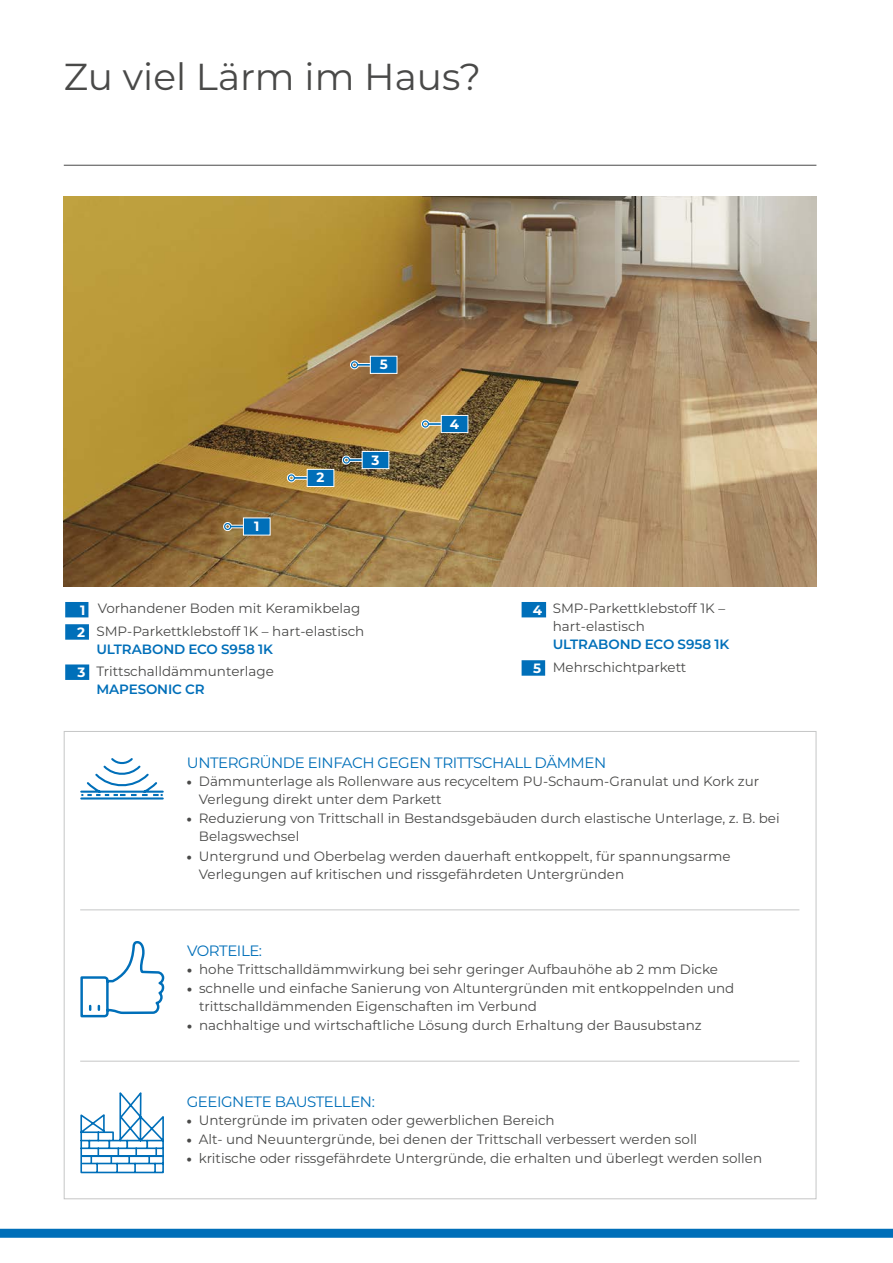
<style>
.page{position:relative;width:893px;height:1263px;background:#fff}
.page>*{position:absolute;margin:0;border:0;box-sizing:border-box;transform-origin:0 0}
.t1{font:37.5px "Montserrat";color:#494948}
.t2{font:15px "Montserrat";letter-spacing:-.03em;color:#006fb9}
.t3{font:13.5px/18px "Montserrat";color:#494948}
.t4{font:600 13.5px/22.2px "Montserrat";letter-spacing:-.01em;color:#006fb9}
.t5{font:700 13.5px "Montserrat";color:#fff}
.s1{font-weight:700;color:#006fb9}
.s2{font-weight:600;color:#006fb9}
.s3{font-weight:700}
.s4{font-weight:400;color:#494948}
.s5{font-weight:900;font-size:12px}
</style>
<div class="page">
<div style="left:64px;top:731px;width:752px;height:468px;background:#fff;border:1px solid #c5c6c6"></div>
<div style="left:0;top:1229px;width:893px;height:9px;background:#006fb9"></div>
<div style="left:65px;top:602px;width:23px;height:15px;background:#006fb9"></div>
<div style="left:65px;top:624px;width:24px;height:16px;background:#006fb9"></div>
<div style="left:65px;top:664px;width:24px;height:16px;background:#006fb9"></div>
<div style="left:522px;top:602px;width:24px;height:15px;background:#006fb9"></div>
<div style="left:522px;top:660px;width:23px;height:16px;background:#006fb9"></div>
<img style="left:64px;top:196px;width:752px;height:391px">
<svg style="left:223px;top:517px;width:48px;height:19px"></svg>
<svg style="left:287px;top:469px;width:48px;height:18px"></svg>
<svg style="left:342px;top:451px;width:48px;height:18px"></svg>
<svg style="left:421px;top:415px;width:48px;height:18px"></svg>
<svg style="left:350px;top:356px;width:48px;height:18px"></svg>
<hr style="left:64px;top:165px;width:752px;height:1px;background:#494948">
<svg style="left:80px;top:941px;width:85px;height:77px"></svg>
<svg style="left:80px;top:1092px;width:84px;height:82px"></svg>
<svg style="left:80px;top:758px;width:84px;height:42px"></svg>
<hr style="left:80px;top:909px;width:719px;height:1px;background:#c5c6c6">
<hr style="left:80px;top:1061px;width:719px;height:1px;background:#c5c6c6">
<h1 class="t1" style="left:64px;top:51px;width:419px">Zu viel Lärm im Haus?</h1>
<p class="t5" style="left:380px;top:355px;width:10px">5</p>
<p class="t5" style="left:254px;top:516px;width:7px">1</p>
<p class="t5" style="left:317px;top:468px;width:9px">2</p>
<p class="t5" style="left:372px;top:450px;width:9px">3</p>
<p class="t3" style="left:77px;top:597px;width:289px;line-height:22.2px"><span class="s1">1</span> Vorhandener Boden mit Keramikbelag<br><span class="s1">2</span> SMP-Parkettklebstoff 1K – hart-elastisch</p>
<p class="t3" style="left:77px;top:637px;width:198px;line-height:22.2px;text-align:right"><span class="s2">ULTRABOND ECO S958 1K<br></span><span class="s1">3</span> Trittschalldämmunterlage</p>
<p class="t4" style="left:96px;top:677px;width:110px">MAPESONIC CR</p>
<p class="t5" style="left:450px;top:414px;width:11px">4</p>
<p class="t3" style="left:553px;top:599px;width:174px;text-indent:-20px"><span class="s1">4</span> SMP-Parkettklebstoff 1K – hart-elastisch</p>
<p class="t4" style="left:533px;top:633px;width:197px;text-indent:19px">ULTRABOND ECO S958 1K<br><span class="s3">5</span> <span class="s4">Mehrschichtparkett</span></p>
<p class="t2" style="left:187px;top:752px;width:421px">UNTERGRÜNDE EINFACH GEGEN TRITTSCHALL DÄMMEN</p>
<p class="t3" style="left:199px;top:772px;width:562px;text-indent:-12px"><span class="s5">•</span> Dämmunterlage als Rollenware aus recyceltem PU-Schaum-Granulat und Kork zur<br>Verlegung direkt unter dem Parkett</p>
<p class="t3" style="left:199px;top:809px;width:582px;text-indent:-12px"><span class="s5">•</span> Reduzierung von Trittschall in Bestandsgebäuden durch elastische Unterlage, z. B. bei<br>Belagswechsel</p>
<p class="t3" style="left:199px;top:846px;width:533px;text-indent:-12px"><span class="s5">•</span> Untergrund und Oberbelag werden dauerhaft entkoppelt, für spannungsarme<br>Verlegungen auf kritischen und rissgefährdeten Untergründen</p>
<p class="t2" style="left:187px;top:940px;width:76px">VORTEILE:</p>
<p class="t3" style="left:187px;top:959px;width:532px"><span class="s5">•</span> hohe Trittschalldämmwirkung bei sehr geringer Aufbauhöhe ab 2 mm Dicke</p>
<p class="t3" style="left:199px;top:978px;width:537px;text-indent:-12px"><span class="s5">•</span> schnelle und einfache Sanierung von Altuntergründen mit entkoppelnden und trittschalldämmenden Eigenschaften im Verbund</p>
<p class="t3" style="left:187px;top:1016px;width:516px"><span class="s5">•</span> nachhaltige und wirtschaftliche Lösung durch Erhaltung der Bausubstanz</p>
<p class="t2" style="left:187px;top:1091px;width:190px">GEEIGNETE BAUSTELLEN:</p>
<p class="t3" style="left:187px;top:1110px;width:369px"><span class="s5">•</span> Untergründe im privaten oder gewerblichen Bereich</p>
<p class="t3" style="left:187px;top:1130px;width:512px"><span class="s5">•</span> Alt- und Neuuntergründe, bei denen der Trittschall verbessert werden soll</p>
<p class="t3" style="left:187px;top:1149px;width:577px"><span class="s5">•</span> kritische oder rissgefährdete Untergründe, die erhalten und überlegt werden sollen</p>
</div>
